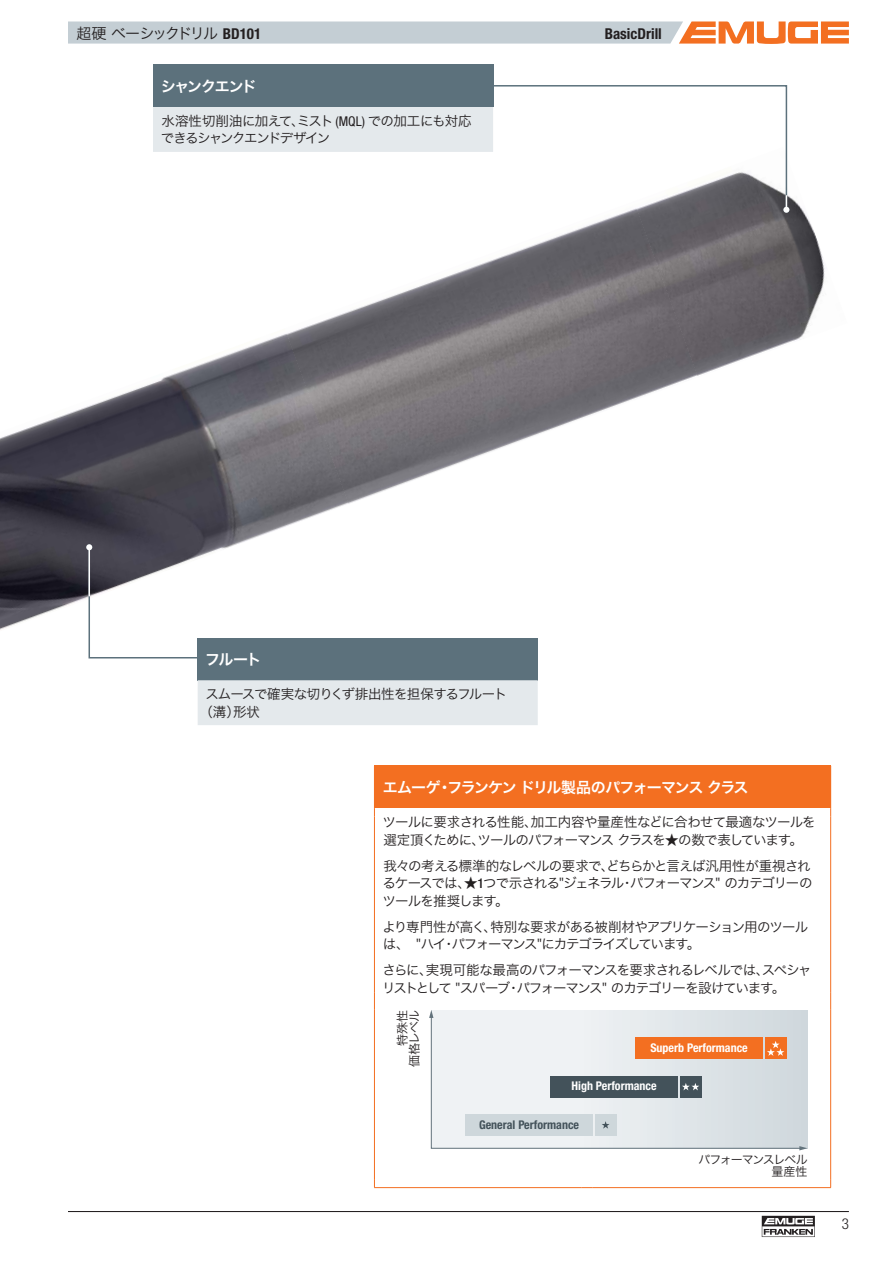
<style>
.page{position:relative;width:893px;height:1263px;background:#fff}
.page>*{position:absolute;margin:0;border:0;box-sizing:border-box;transform-origin:0 0}
.t1{font:15px "Hira Kaku Pro W6 90 msp RKSJ H";letter-spacing:-.085em;color:#fff}
.t2{font:15px "Hira Kaku Pro W3 90 msp RKSJ H";letter-spacing:-.13em;color:#231f20}
.t3{font:700 condensed 15px "Helvetica Neue LT Pro";color:#231f20}
.t4{font:300 condensed 15px "Helvetica Neue LT Pro";color:#231f20}
.t5{font:13.5px/17.5px "Hira Kaku Pro W3 90 msp RKSJ H";letter-spacing:-.075em;color:#231f20}
.t6{font:13.5px/17.5px "Hira Kaku Pro W3 90 msp RKSJ H";letter-spacing:-.05em;color:#231f20}
.t7{font:700 condensed 12px "Helvetica Neue LT Pro";color:#fff}
.t8{font:700 condensed 12px "Helvetica Neue LT Pro";color:#43525a}
.t9{font:12px/12px "Hira Kaku Pro W3 90 msp RKSJ H";letter-spacing:-.075em;color:#231f20;text-align:right}
.t10{font:12px/12px "Hira Kaku Pro W3 90 msp RKSJ H";letter-spacing:-.025em;color:#231f20;text-align:right}
.s1{font-family:"Helvetica Neue LT Pro";font-weight:700;font-stretch:condensed}
.s2{font-family:"Helvetica Neue LT Pro";font-stretch:condensed}
.s3{font-family:"Helvetica Neue LT Pro";font-weight:500;font-stretch:condensed}
</style>
<div class="page">
<svg style="left:68px;top:21px;width:781px;height:23px;background:#d1c6c0"></svg>
<svg style="left:762px;top:1216px;width:53px;height:21px"></svg>
<img style="left:0;top:334px;width:344px;height:296px">
<img style="left:284px;top:213px;width:406px;height:292px">
<img style="left:633px;top:196px;width:192px;height:182px">
<svg style="left:86px;top:544px;width:113px;height:115px"></svg>
<hr style="left:68px;top:1211px;width:781px;height:1px;background:#231f20">
<div style="left:198px;top:638px;width:340px;height:42px;background:#5c717c"></div>
<div style="left:198px;top:680px;width:340px;height:45px;background:#e4e9ec"></div>
<div style="left:153px;top:65px;width:340px;height:42px;background:#5c717c"></div>
<svg style="left:153px;top:84px;width:636px;height:129px"></svg>
<div style="left:374px;top:766px;width:457px;height:42px;background:#f36f21"></div>
<hr style="left:374px;top:765px;width:207px;height:1px;background:#f36f21">
<svg style="left:581px;top:765px;width:12px;height:1px"></svg>
<hr style="left:593px;top:765px;width:238px;height:1px;background:#f36f21">
<hr style="left:374px;top:817px;width:1px;height:176px;background:#f36f21">
<hr style="left:830px;top:817px;width:1px;height:176px;background:#f36f21">
<svg style="left:374px;top:993px;width:1px;height:17px"></svg>
<svg style="left:830px;top:993px;width:1px;height:17px"></svg>
<hr style="left:374px;top:1010px;width:1px;height:169px;background:#f36f21">
<hr style="left:830px;top:1010px;width:1px;height:169px;background:#f36f21">
<hr style="left:374px;top:1187px;width:207px;height:1px;background:#f36f21">
<svg style="left:581px;top:1187px;width:12px;height:1px"></svg>
<hr style="left:593px;top:1187px;width:238px;height:1px;background:#f36f21">
<div style="left:431px;top:1010px;width:376px;height:138px;background:linear-gradient(to right,#f7f9fa,#d4dbe0)"></div>
<svg style="left:430px;top:1016px;width:371px;height:133px"></svg>
<svg style="left:799px;top:1146px;width:8px;height:4px"></svg>
<svg style="left:429px;top:1010px;width:4px;height:8px"></svg>
<div style="left:550px;top:1076px;width:128px;height:21px;background:#43525a"></div>
<svg style="left:680px;top:1076px;width:21px;height:21px"></svg>
<div style="left:635px;top:1038px;width:128px;height:21px;background:#f36f21"></div>
<svg style="left:765px;top:1038px;width:21px;height:21px"></svg>
<div style="left:465px;top:1114px;width:128px;height:22px;background:#ced7db"></div>
<svg style="left:595px;top:1114px;width:21px;height:22px"></svg>
<p class="t2" style="left:77px;top:28px;width:186px">超硬 ベーシックドリル <span class="s1">BD101</span></p>
<p class="t3" style="left:605px;top:28px;width:59px">BasicDrill</p>
<p class="t1" style="left:161px;top:80px;width:97px">シャンクエンド</p>
<p class="t5" style="left:161px;top:114px;width:312px">水溶性切削油に加えて、ミスト <span class="s2">(MQL)</span> での加工にも対応できるシャンクエンドデザイン</p>
<p class="t1" style="left:205px;top:654px;width:58px">フルート</p>
<p class="t6" style="left:199px;top:687px;width:309px;text-indent:6px">スムースで確実な切りくず排出性を担保するフルート（溝）形状</p>
<p class="t1" style="left:383px;top:782px;width:367px">エムーゲ・フランケン ドリル製品のパフォーマンス クラス</p>
<p class="t5" style="left:383px;top:815px;width:435px">ツールに要求される性能、加工内容や量産性などに合わせて最適なツールを選定頂くために、ツールのパフォーマンス クラスを★の数で表しています。</p>
<p class="t5" style="left:383px;top:859px;width:431px">我々の考える標準的なレベルの要求で、どちらかと言えば汎用性が重視されるケースでは、★<span class="s3">1</span>つで示される"ジェネラル・パフォーマンス" のカテゴリーのツールを推奨します。</p>
<p class="t5" style="left:382px;top:920px;width:427px">より専門性が高く、特別な要求がある被削材やアプリケーション用のツールは、　"ハイ・パフォーマンス"にカテゴライズしています。</p>
<p class="t5" style="left:382px;top:963px;width:431px">さらに、実現可能な最高のパフォーマンスを要求されるレベルでは、スペシャリストとして "スパーブ・パフォーマンス" のカテゴリーを設けています。</p>
<p class="t10" style="left:398px;top:1067px;width:59px;rotate:-90deg">特殊性<br>価格レベル</p>
<p class="t7" style="left:650px;top:1044px;width:99px">Superb Performance</p>
<p class="t7" style="left:571px;top:1082px;width:87px">High Performance</p>
<p class="t8" style="left:479px;top:1120px;width:102px">General Performance</p>
<p class="t9" style="left:698px;top:1155px;width:111px">パフォーマンスレベル量産性</p>
<p class="t4" style="left:842px;top:1218px;width:9px">3</p>
</div>
